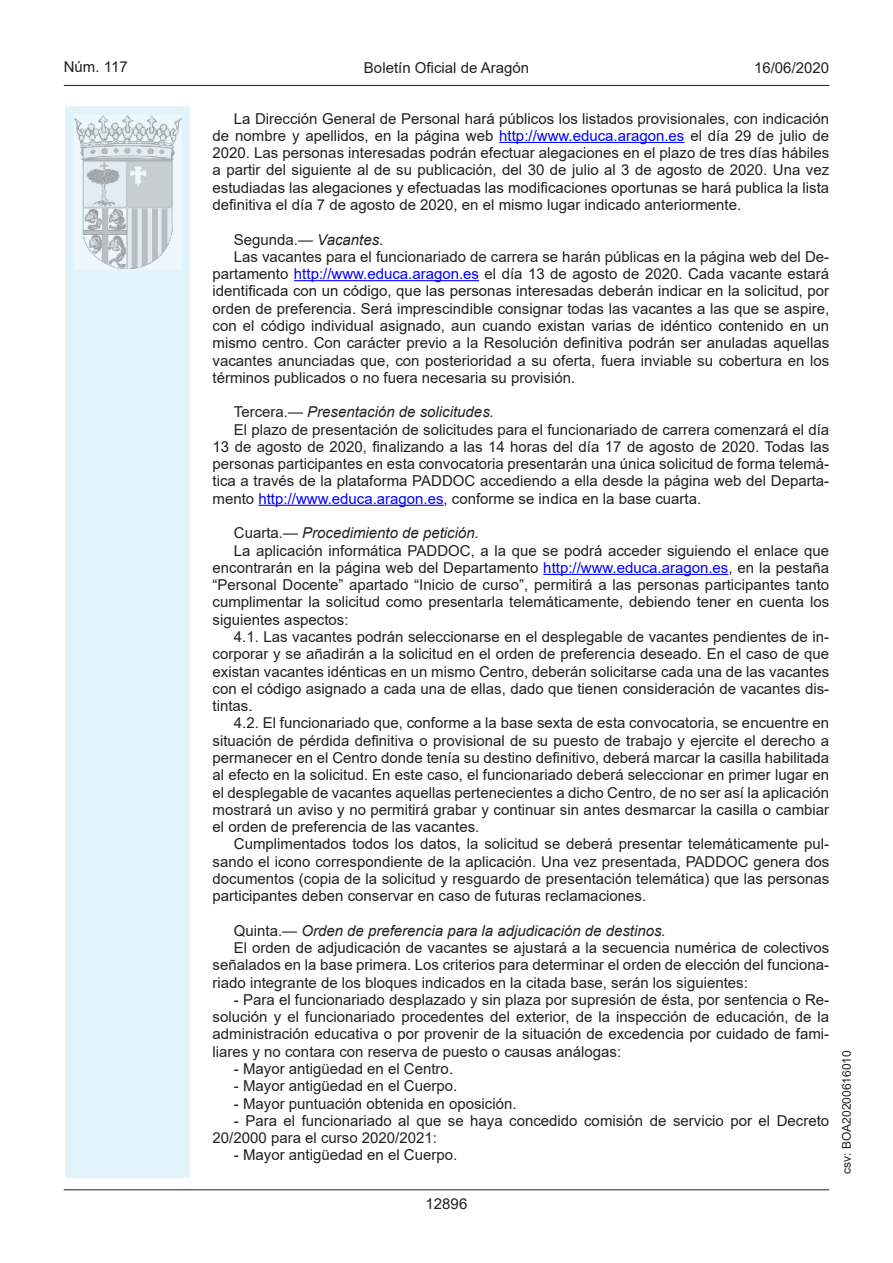
<style>
.page{position:relative;width:893px;height:1263px;background:#fff}
.page>*{position:absolute;margin:0;border:0;box-sizing:border-box;transform-origin:0 0}
.inicio_de_parrafo{font:15px/17.2px "Arial";color:#231f20;text-align:justify}
.inicio_de_parrafo-2{font:italic 15px "Arial";color:#231f20}
.t1{font:15px "Arial MT2";color:#231f20}
.t2{font:12px "Arial MT2";color:#231f20}
.s1{color:#00f}
.s2{font-style:italic}
.s3{font-family:"Arial MT2"}
.s4{font-style:normal}
</style>
<div class="page">
<div style="left:65px;top:106px;width:125px;height:1072px;background:#e1f4fc"></div>
<img style="left:75px;top:115px;width:106px;height:153px">
<hr style="left:64px;top:85px;width:765px;height:1px;background:#231f20">
<hr style="left:64px;top:1189px;width:765px;height:1px;background:#231f20">
<hr style="left:499px;top:142px;width:185px;height:1px;background:#00f">
<hr style="left:294px;top:280px;width:185px;height:1px;background:#00f">
<hr style="left:258px;top:505px;width:186px;height:1px;background:#00f">
<hr style="left:543px;top:574px;width:185px;height:1px;background:#00f">
<p class="t1" style="left:64px;top:57px;width:65px">Núm. 117</p>
<p class="inicio_de_parrafo" style="left:364px;top:59px;width:167px">Boletín Oficial de Aragón</p>
<p class="t1" style="left:754px;top:57px;width:77px">16/06/2020</p>
<p class="inicio_de_parrafo" style="left:213px;top:110px;width:618px;text-indent:21px">La Dirección General de Personal hará públicos los listados provisionales, con indicación de nombre y apellidos, en la página web <span class="s1">http://www.educa.aragon.es</span> el día 29 de julio de 2020. Las personas interesadas podrán efectuar alegaciones en el plazo de tres días hábiles a partir del siguiente al de su publicación, del 30 de julio al 3 de agosto de 2020. Una vez estudiadas las alegaciones y efectuadas las modificaciones oportunas se hará publica la lista definitiva el día 7 de agosto de 2020, en el mismo lugar indicado anteriormente.</p>
<p class="inicio_de_parrafo" style="left:234px;top:231px;width:151px">Segunda.— <span class="s2">Vacantes</span><span class="s3">.</span></p>
<p class="inicio_de_parrafo" style="left:213px;top:248px;width:618px;text-indent:21px">Las vacantes para el funcionariado de carrera se harán públicas en la página web del De&shy;partamento <span class="s1">http://www.educa.aragon.es</span> el día 13 de agosto de 2020. Cada vacante estará identificada con un código, que las personas interesadas deberán indicar en la solicitud, por orden de preferencia. Será imprescindible consignar todas las vacantes a las que se aspire, con el código individual asignado, aun cuando existan varias de idéntico contenido en un mismo centro. Con carácter previo a la Resolución definitiva podrán ser anuladas aquellas vacantes anunciadas que, con posterioridad a su oferta, fuera inviable su cobertura en los términos publicados o no fuera necesaria su provisión.</p>
<p class="inicio_de_parrafo-2" style="left:234px;top:402px;width:262px"><span class="s4">Tercera.—</span> Presentación de solicitudes.</p>
<p class="inicio_de_parrafo" style="left:213px;top:421px;width:618px;text-indent:21px">El plazo de presentación de solicitudes para el funcionariado de carrera comenzará el día 13 de agosto de 2020, finalizando a las 14 horas del día 17 de agosto de 2020. Todas las personas participantes en esta convocatoria presentarán una única solicitud de forma telemá&shy;tica a través de la plataforma PADDOC accediendo a ella desde la página web del Departa&shy;<span class="s3">mento</span> <span class="s1">http://www.educa.aragon.es</span>, conforme se indica en la base cuarta.</p>
<p class="inicio_de_parrafo-2" style="left:234px;top:523px;width:247px"><span class="s4">Cuarta.—</span> Procedimiento de petición.</p>
<p class="inicio_de_parrafo" style="left:213px;top:542px;width:618px;text-indent:21px">La aplicación informática PADDOC, a la que se podrá acceder siguiendo el enlace que encontrarán en la página web del Departamento <span class="s1">http://www.educa.aragon.es</span>, en la pestaña “Personal Docente” apartado “Inicio de curso”, permitirá a las personas participantes tanto cumplimentar la solicitud como presentarla telemáticamente, debiendo tener en cuenta los siguientes aspectos:</p>
<p class="inicio_de_parrafo" style="left:213px;top:628px;width:618px;text-indent:21px">4.1. Las vacantes podrán seleccionarse en el desplegable de vacantes pendientes de in&shy;corporar y se añadirán a la solicitud en el orden de preferencia deseado. En el caso de que existan vacantes idénticas en un mismo Centro, deberán solicitarse cada una de las vacantes con el código asignado a cada una de ellas, dado que tienen consideración de vacantes dis&shy;tintas.</p>
<p class="inicio_de_parrafo" style="left:213px;top:714px;width:618px;text-indent:21px">4.2. El funcionariado que, conforme a la base sexta de esta convocatoria, se encuentre en situación de pérdida definitiva o provisional de su puesto de trabajo y ejercite el derecho a permanecer en el Centro donde tenía su destino definitivo, deberá marcar la casilla habilitada al efecto en la solicitud. En este caso, el funcionariado deberá seleccionar en primer lugar en el desplegable de vacantes aquellas pertenecientes a dicho Centro, de no ser así la aplicación mostrará un aviso y no permitirá grabar y continuar sin antes desmarcar la casilla o cambiar el orden de preferencia de las vacantes.</p>
<p class="inicio_de_parrafo" style="left:213px;top:835px;width:618px;text-indent:21px">Cumplimentados todos los datos, la solicitud se deberá presentar telemáticamente pul&shy;sando el icono correspondiente de la aplicación. Una vez presentada, PADDOC genera dos documentos (copia de la solicitud y resguardo de presentación telemática) que las personas participantes deben conservar en caso de futuras reclamaciones.</p>
<p class="inicio_de_parrafo-2" style="left:234px;top:921px;width:433px"><span class="s4">Quinta.—</span> Orden de preferencia para la adjudicación de destinos.</p>
<p class="inicio_de_parrafo" style="left:213px;top:939px;width:618px;text-indent:21px">El orden de adjudicación de vacantes se ajustará a la secuencia numérica de colectivos señalados en la base primera. Los criterios para determinar el orden de elección del funciona&shy;riado integrante de los bloques indicados en la citada base, serán los siguientes:</p>
<p class="inicio_de_parrafo" style="left:213px;top:991px;width:618px;text-indent:21px">- Para el funcionariado desplazado y sin plaza por supresión de ésta, por sentencia o Re&shy;solución y el funcionariado procedentes del exterior, de la inspección de educación, de la administración educativa o por provenir de la situación de excedencia por cuidado de fami&shy;liares y no contara con reserva de puesto o causas análogas:</p>
<p class="inicio_de_parrafo" style="left:234px;top:1060px;width:221px">- Mayor antigüedad en el Centro.</p>
<p class="inicio_de_parrafo" style="left:234px;top:1077px;width:225px">- Mayor antigüedad en el Cuerpo.</p>
<p class="inicio_de_parrafo" style="left:234px;top:1094px;width:284px">- Mayor puntuación obtenida en oposición.</p>
<p class="inicio_de_parrafo" style="left:213px;top:1112px;width:618px;text-indent:21px">- Para el funcionariado al que se haya concedido comisión de servicio por el Decreto<br>20/2000 para el curso 2020/2021:</p>
<p class="inicio_de_parrafo" style="left:234px;top:1146px;width:225px">- Mayor antigüedad en el Cuerpo.</p>
<p class="t1" style="left:426px;top:1193px;width:43px">12896</p>
<p class="t2" style="left:838px;top:1174px;width:125px;rotate:-90deg">csv: BOA20200616010</p>
</div>
